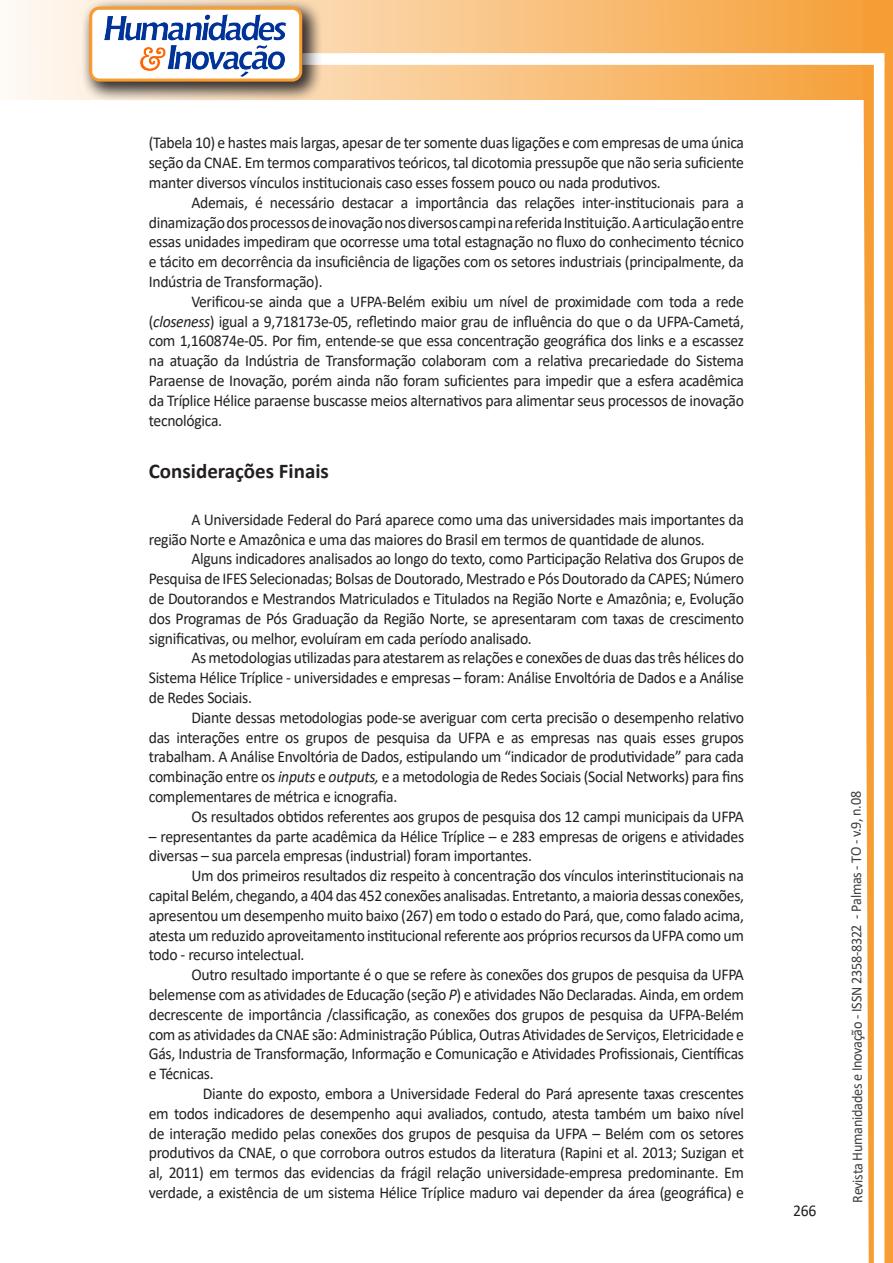
<style>
.page{position:relative;width:893px;height:1263px;background:#fff}
.page>*{position:absolute;margin:0;border:0;box-sizing:border-box;transform-origin:0 0}
.Titulo_2{font:700 21px "Calibri";color:#231f20}
.texto{font:16.5px/19.8px "Calibri";letter-spacing:-.02em;color:#231f20;text-align:justify;scale:.95 1}
.t1{font:15px "Calibri";letter-spacing:-.025em;color:#3e3e3f;scale:.95 1}
.s1{font-style:italic}
</style>
<div class="page">
<svg style="left:5px;top:0;width:858px;height:100px;background:#f9c484"></svg>
<div style="left:302px;top:53px;width:582px;height:12px;background:#fff;border:2px solid #fff"></div>
<svg style="left:863px;top:0;width:30px;height:1263px"></svg>
<div style="left:81px;top:0;width:241px;height:102px;background:#231f20;opacity:.75"></div>
<div style="left:91px;top:8px;width:210px;height:72px;background:#fff;border-radius:9px"></div>
<img style="left:104px;top:14px;width:181px;height:62px">
<div style="left:89px;top:7px;width:213px;height:75px;border:3px solid #f69e34;border-radius:9px"></div>
<p class="texto" style="left:149px;top:133px;width:628px">(Tabela 10) e hastes mais largas, apesar de ter somente duas ligações e com empresas de uma única seção da CNAE. Em termos comparativos teóricos, tal dicotomia pressupõe que não seria suficiente manter diversos vínculos institucionais caso esses fossem pouco ou nada produtivos.</p>
<p class="texto" style="left:149px;top:192px;width:628px;text-indent:43px">Ademais, é necessário destacar a importância das relações inter-institucionais para a dinamização dos processos de inovação nos diversos campi na referida Instituição. A articulação entre essas unidades impediram que ocorresse uma total estagnação no fluxo do conhecimento técnico e tácito em decorrência da insuficiência de ligações com os setores industriais (principalmente, da Indústria de Transformação).</p>
<p class="texto" style="left:149px;top:291px;width:628px;text-indent:43px">Verificou-se ainda que a UFPA-Belém exibiu um nível de proximidade com toda a rede (<span class="s1">closeness</span>) igual a 9,718173e-05, refletindo maior grau de influência do que o da UFPA-Cametá, com 1,160874e-05. Por fim, entende-se que essa concentração geográfica dos links e a escassez na atuação da Indústria de Transformação colaboram com a relativa precariedade do Sistema Paraense de Inovação, porém ainda não foram suficientes para impedir que a esfera acadêmica da Tríplice Hélice paraense buscasse meios alternativos para alimentar seus processos de inovação tecnológica.</p>
<p class="Titulo_2" style="left:149px;top:456px;width:182px">Considerações Finais</p>
<p class="texto" style="left:149px;top:509px;width:628px;text-indent:43px">A Universidade Federal do Pará aparece como uma das universidades mais importantes da região Norte e Amazônica e uma das maiores do Brasil em termos de quantidade de alunos.</p>
<p class="texto" style="left:149px;top:548px;width:628px;text-indent:43px">Alguns indicadores analisados ao longo do texto, como Participação Relativa dos Grupos de Pesquisa de IFES Selecionadas; Bolsas de Doutorado, Mestrado e Pós Doutorado da CAPES; Número de Doutorandos e Mestrandos Matriculados e Titulados na Região Norte e Amazônia; e, Evolução dos Programas de Pós Graduação da Região Norte, se apresentaram com taxas de crescimento significativas, ou melhor, evoluíram em cada período analisado.</p>
<p class="texto" style="left:149px;top:647px;width:628px;text-indent:43px">As metodologias utilizadas para atestarem as relações e conexões de duas das três hélices do Sistema Hélice Tríplice - universidades e empresas – foram: Análise Envoltória de Dados e a Análise de Redes Sociais.</p>
<p class="texto" style="left:149px;top:707px;width:628px;text-indent:43px">Diante dessas metodologias pode-se averiguar com certa precisão o desempenho relativo das interações entre os grupos de pesquisa da UFPA e as empresas nas quais esses grupos trabalham. A Análise Envoltória de Dados, estipulando um “indicador de produtividade” para cada combinação entre os <span class="s1">inputs</span> e <span class="s1">outputs,</span> e a metodologia de Redes Sociais (Social Networks) para fins complementares de métrica e icnografia.</p>
<p class="texto" style="left:191px;top:806px;width:583px">Os resultados obtidos referentes aos grupos de pesquisa dos 12 campi municipais da UFPA</p>
<p class="texto" style="left:149px;top:826px;width:628px">– representantes da parte acadêmica da Hélice Tríplice – e 283 empresas de origens e atividades diversas – sua parcela empresas (industrial) foram importantes.</p>
<p class="texto" style="left:149px;top:865px;width:628px;text-indent:43px">Um dos primeiros resultados diz respeito à concentração dos vínculos interinstitucionais na capital Belém, chegando, a 404 das 452 conexões analisadas. Entretanto, a maioria dessas conexões, apresentou um desempenho muito baixo (267) em todo o estado do Pará, que, como falado acima, atesta um reduzido aproveitamento institucional referente aos próprios recursos da UFPA como um todo - recurso intelectual.</p>
<p class="texto" style="left:149px;top:964px;width:628px;text-indent:43px">Outro resultado importante é o que se refere às conexões dos grupos de pesquisa da UFPA belemense com as atividades de Educação (seção <span class="s1">P</span>) e atividades Não Declaradas. Ainda, em ordem decrescente de importância /classificação, as conexões dos grupos de pesquisa da UFPA-Belém com as atividades da CNAE são: Administração Pública, Outras Atividades de Serviços, Eletricidade e Gás, Industria de Transformação, Informação e Comunicação e Atividades Profissionais, Científicas e Técnicas.</p>
<p class="texto" style="left:149px;top:1083px;width:628px;text-indent:54px">Diante do exposto, embora a Universidade Federal do Pará apresente taxas crescentes em todos indicadores de desempenho aqui avaliados, contudo, atesta também um baixo nível de interação medido pelas conexões dos grupos de pesquisa da UFPA – Belém com os setores produtivos da CNAE, o que corrobora outros estudos da literatura (Rapini et al. 2013; Suzigan et al, 2011) em termos das evidencias da frágil relação universidade-empresa predominante. Em verdade, a existência de um sistema Hélice Tríplice maduro vai depender da área (geográfica) e</p>
<p class="texto" style="left:793px;top:1200px;width:26px">266</p>
<p class="t1" style="left:846px;top:1203px;width:435px;rotate:-90deg">Revista Humanidades e Inovação - ISSN 2358-8322 - Palmas - TO - v.9, n.08</p>
</div>
